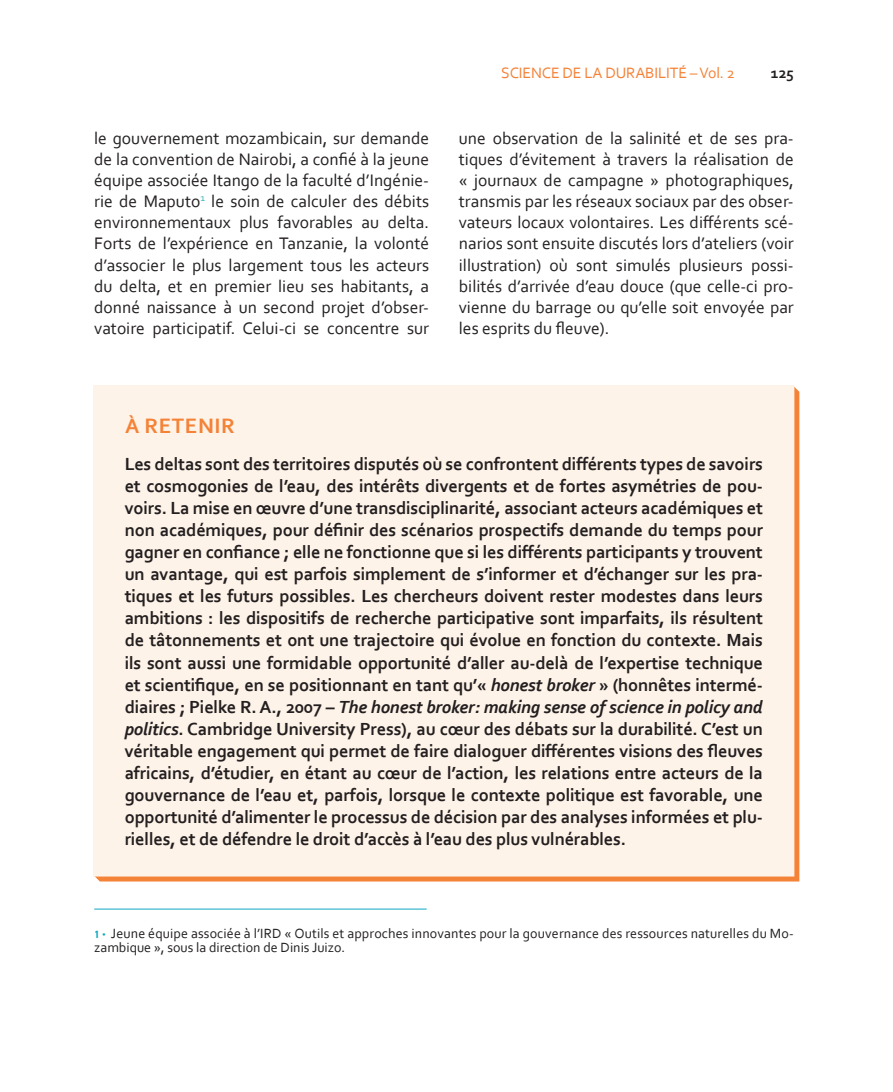
<style>
.page{position:relative;width:893px;height:1092px;background:#fff}
.page>*{position:absolute;margin:0;border:0;box-sizing:border-box;transform-origin:0 0}
.A_retenir{font:700 21.88px "Corbel";letter-spacing:.03em;color:#f48237}
.encadré{font:700 18.38px/22.1px "Corbel";letter-spacing:-.01em;color:#231f20;text-align:justify}
.texte_fiche{font:17.5px/21.2px "Corbel";color:#231f20;text-align:justify}
.Theme_couleur{font:15.75px "Corbel";letter-spacing:-.01em;color:#f48237}
.t1{font:700 15.75px "Corbel";color:#231f20}
.notes{font:14px/14px "Corbel";letter-spacing:.01em;color:#231f20}
.s1{font-style:italic}
.s2{font-family:"DIN2014";font-weight:700;font-size:10.5px;color:#0da7c3}
</style>
<div class="page">
<hr style="left:94px;top:908px;width:333px;height:1px;background:#0da7c3">
<div style="left:94px;top:386px;width:699px;height:489px;background:#fef3e8"></div>
<div style="left:93px;top:385px;width:701px;height:491px;border:2px solid #fef3e8"></div>
<p class="texte_fiche" style="left:94px;top:127px;width:336px">le gouvernement mozambicain, sur demande de la convention de Nairobi, a confié à la jeune équipe associée Itango de la faculté d’Ingénie&shy;rie de Maputo<sup>1</sup> le soin de calculer des débits environnementaux plus favorables au delta.<br>Forts de l’expérience en Tanzanie, la volonté d’associer le plus largement tous les acteurs du delta, et en premier lieu ses habitants, a donné naissance à un second projet d’obser&shy;vatoire participatif. Celui-ci se concentre sur</p>
<p class="Theme_couleur" style="left:501px;top:63px;width:235px">SCIENCE DE LA DURABILITÉ – Vol. 2</p>
<p class="t1" style="left:771px;top:63px;width:24px">125</p>
<p class="texte_fiche" style="left:459px;top:127px;width:336px">une observation de la salinité et de ses pra&shy;tiques d’évitement à travers la réalisation de « journaux de campagne » photographiques, transmis par les réseaux sociaux par des obser&shy;vateurs locaux volontaires. Les différents scé&shy;narios sont ensuite discutés lors d’ateliers (voir illustration) où sont simulés plusieurs possi&shy;bilités d’arrivée d’eau douce (que celle-ci pro&shy;vienne du barrage ou qu’elle soit envoyée par les esprits du fleuve).</p>
<p class="A_retenir" style="left:125px;top:412px;width:111px">À RETENIR</p>
<p class="encadré" style="left:125px;top:452px;width:640px">Les deltas sont des territoires disputés où se confrontent différents types de savoirs et cosmogonies de l’eau, des intérêts divergents et de fortes asymétries de pou&shy;voirs. La mise en œuvre d’une transdisciplinarité, associant acteurs académiques et non académiques, pour définir des scénarios prospectifs demande du temps pour gagner en confiance ; elle ne fonctionne que si les différents participants y trouvent un avantage, qui est parfois simplement de s’informer et d’échanger sur les pra&shy;tiques et les futurs possibles. Les chercheurs doivent rester modestes dans leurs ambitions : les dispositifs de recherche participative sont imparfaits, ils résultent de tâtonnements et ont une trajectoire qui évolue en fonction du contexte. Mais ils sont aussi une formidable opportunité d’aller au-delà de l’expertise technique et scientifique, en se positionnant en tant qu’« <span class="s1">honest broker</span> » (honnêtes intermé&shy;diaires ; Pielke R. A., 2007 – <span class="s1">The honest broker: making sense of science in policy and politics</span>. Cambridge University Press), au cœur des débats sur la durabilité. C’est un véritable engagement qui permet de faire dialoguer différentes visions des fleuves africains, d’étudier, en étant au cœur de l’action, les relations entre acteurs de la gouvernance de l’eau et, parfois, lorsque le contexte politique est favorable, une opportunité d’alimenter le processus de décision par des analyses informées et plu&shy;rielles, et de défendre le droit d’accès à l’eau des plus vulnérables.</p>
<p class="notes" style="left:94px;top:925px;width:701px"><span class="s2">1 •</span> Jeune équipe associée à l’IRD « Outils et approches innovantes pour la gouvernance des ressources naturelles du Mo&shy;zambique », sous la direction de Dinis Juizo.</p>
</div>
